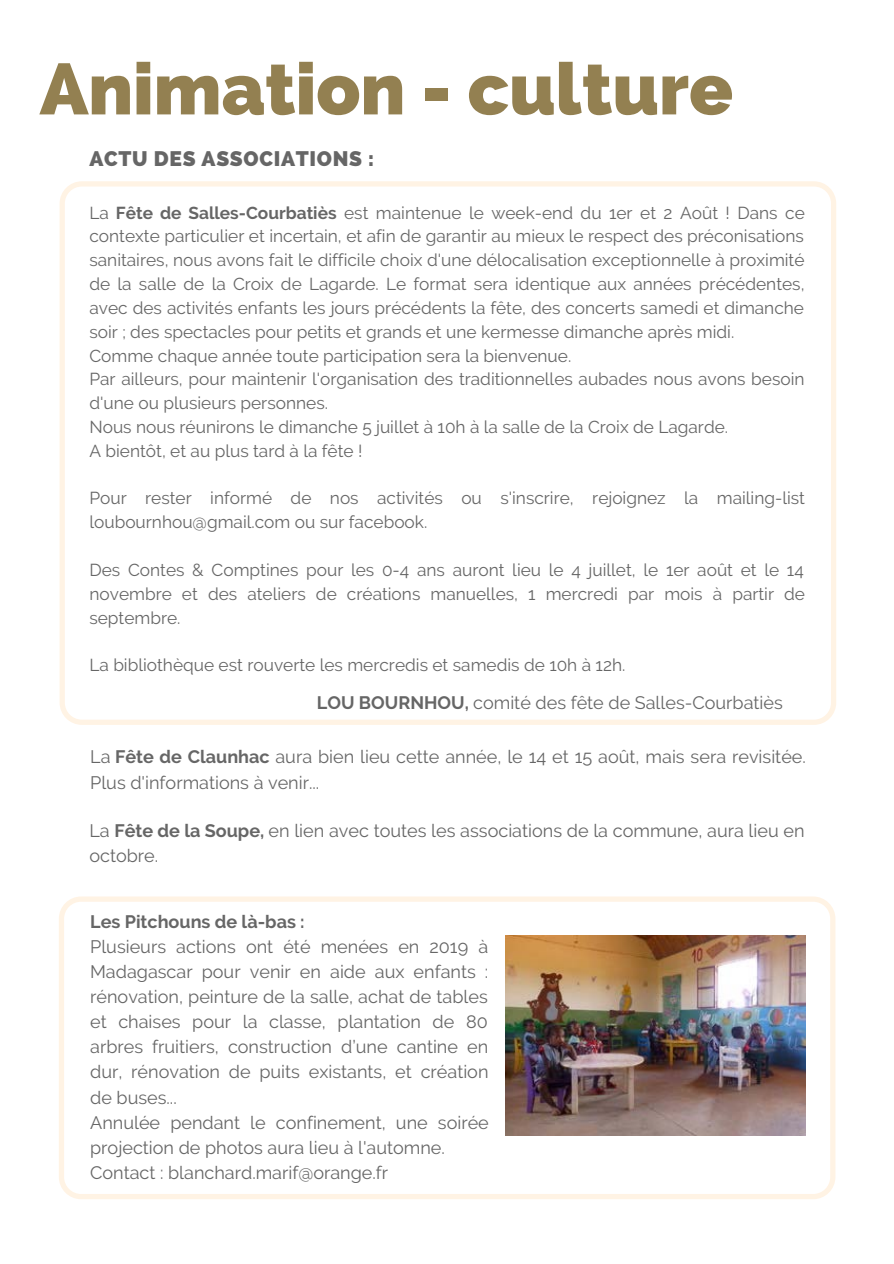
<style>
.page{position:relative;width:894px;height:1264px;background:#fff}
.page>*{position:absolute;margin:0;border:0;box-sizing:border-box;transform-origin:0 0}
.t1{font:800 72px "Raleway";color:#938051}
.t2{font:800 20.85px "Raleway";letter-spacing:.035em;color:#666}
.t3{font:18px/25.2px "Raleway";color:#666}
.t4{font:700 18px "Raleway";color:#666}
.t5{font:17.25px/23.9px "Raleway";color:#666}
.s1{font-weight:700}
</style>
<div class="page">
<svg style="left:60px;top:181px;width:776px;height:544px"></svg>
<img style="left:59px;top:896px;width:776px;height:303px">
<h1 class="t1" style="left:40px;top:47px;width:694px">Animation - culture</h1>
<p class="t2" style="left:89px;top:146px;width:286px">ACTU DES ASSOCIATIONS :</p>
<p class="t5" style="left:89px;top:200px;width:716px">La <span class="s1">Fête de Salles-Courbatiès</span> est maintenue le week-end du 1er et 2 Août ! Dans ce contexte particulier et incertain, et afin de garantir au mieux le respect des préconisations sanitaires, nous avons fait le difficile choix d'une délocalisation exceptionnelle à proximité de la salle de la Croix de Lagarde. Le format sera identique aux années précédentes, avec des activités enfants les jours précédents la fête, des concerts samedi et dimanche soir ; des spectacles pour petits et grands et une kermesse dimanche après midi.<br>Comme chaque année toute participation sera la bienvenue.<br>Par ailleurs, pour maintenir l'organisation des traditionnelles aubades nous avons besoin d'une ou plusieurs personnes.<br>Nous nous réunirons le dimanche 5 juillet à 10h à la salle de la Croix de Lagarde.<br>A bientôt, et au plus tard à la fête !</p>
<p class="t5" style="left:89px;top:486px;width:717px">Pour rester informé de nos activités ou s'inscrire, rejoignez la mailing-list loubournhou@gmail.com ou sur facebook.</p>
<p class="t5" style="left:89px;top:558px;width:717px;text-align:justify">Des Contes &amp; Comptines pour les 0-4 ans auront lieu le 4 juillet, le 1er août et le 14 novembre et des ateliers de créations manuelles, 1 mercredi par mois à partir de septembre.</p>
<p class="t5" style="left:89px;top:653px;width:537px">La bibliothèque est rouverte les mercredis et samedis de 10h à 12h.</p>
<p class="t3" style="left:317px;top:690px;width:467px"><span class="s1">LOU BOURNHOU,</span> comité des fête de Salles-Courbatiès</p>
<p class="t3" style="left:90px;top:744px;width:717px">La <span class="s1">Fête de Claunhac</span> aura bien lieu cette année, le 14 et 15 août, mais sera revisitée.<br>Plus d'informations à venir...</p>
<p class="t3" style="left:89px;top:818px;width:716px">La <span class="s1">Fête de la Soupe,</span> en lien avec toutes les associations de la commune, aura lieu en octobre.</p>
<p class="t4" style="left:90px;top:910px;width:216px">Les Pitchouns de là-bas :</p>
<p class="t3" style="left:90px;top:933px;width:400px">Plusieurs actions ont été menées en 2019 à Madagascar pour venir en aide aux enfants : rénovation, peinture de la salle, achat de tables et chaises pour la classe, plantation de 80 arbres fruitiers, construction d’une cantine en dur, rénovation de puits existants, et création de buses...<br>Annulée pendant le confinement, une soirée projection de photos aura lieu à l'automne.<br>Contact : blanchard.marif@orange.fr</p>
</div>
